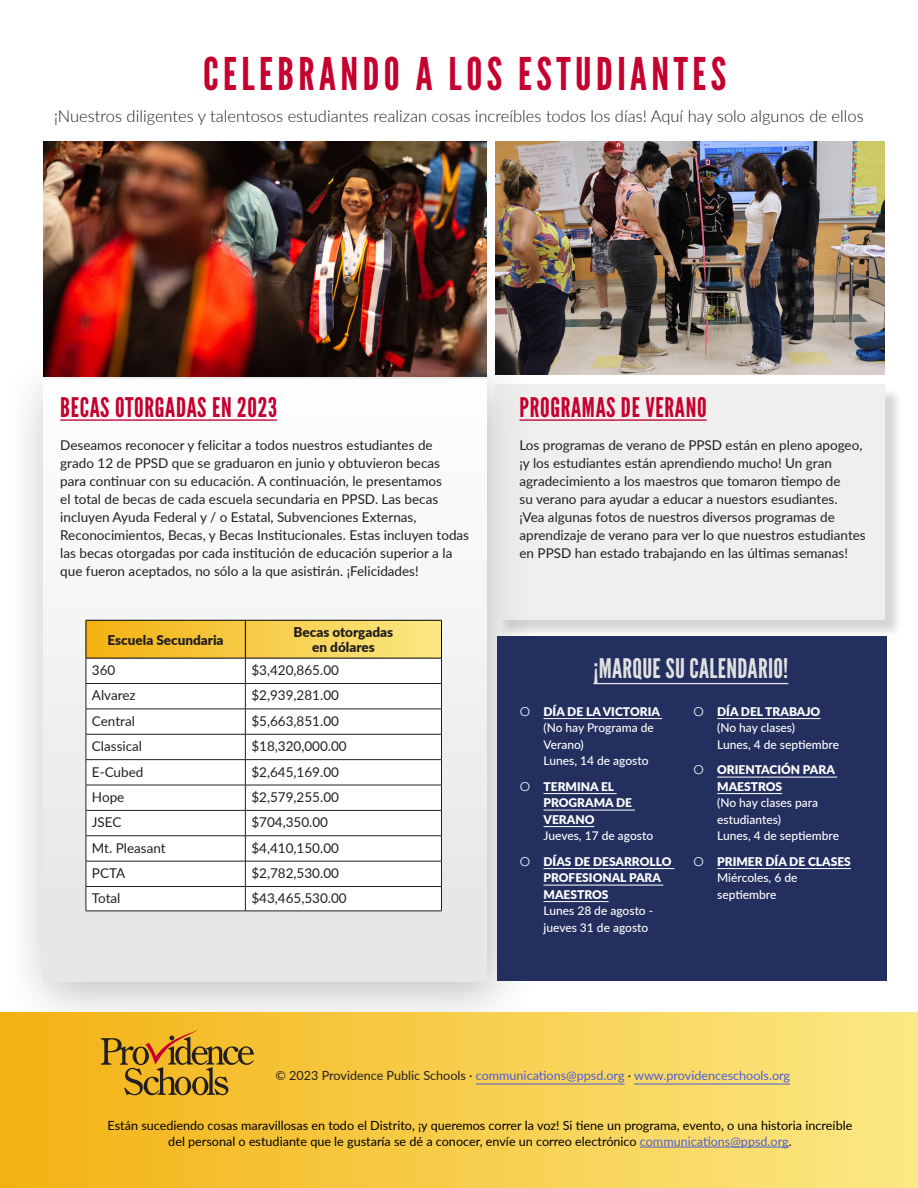
<style>
.page{position:relative;width:918px;height:1188px;background:#fff}
.page>*{position:absolute;margin:0;border:0;box-sizing:border-box;transform-origin:0 0}
.League_Gothic_32pt_B{font:45px "League Gothic";letter-spacing:.1em;color:#c5002e}
.Lato_Light_8pt_Black{font:27px "League Gothic";letter-spacing:.025em;color:#c5002e}
.t1{font:27px "League Gothic";letter-spacing:.01em;color:#e1e1e1}
.League_Gothic_32pt_B-2{font:300 16.5px "Lato";color:#231f20}
.Lato_Light_8pt_Black-2{font:13.5px/18px "Lato";color:#231f20}
.Lato_Light_8pt_Black-3{font:900 13.5px/15px "Lato";color:#231f20;text-align:center}
.League_Gothic_18pt_W{font:12.6px/15.8px "Lato";color:#000;text-align:center}
.Lato_Light_10pt_Whit{font:12.6px "Lato";color:#4f5cd6}
.t2{font:500 12px/16.5px "Lato";color:#fff}
.t3{font:900 12px/16.5px "Lato";color:#fff}
.s1{font-weight:900}
.s2{font-weight:500}
.s3{color:#231f20}
.s4{color:#4f5cd6}
</style>
<div class="page">
<div style="left:3px;top:343px;width:536px;height:695px;background:#231f20;opacity:.3"></div>
<div style="left:43px;top:380px;width:444px;height:601px;background:linear-gradient(to bottom,#fefefe,#e1e3e2)"></div>
<hr style="left:60px;top:419px;width:217px;height:2px;background:#c5002e">
<img style="left:43px;top:141px;width:444px;height:235px">
<hr style="left:245px;top:911px;width:197px;height:1px;background:#231f20">
<svg style="left:86px;top:620px;width:356px;height:291px"></svg>
<hr style="left:86px;top:911px;width:159px;height:1px;background:#231f20">
<div style="left:498px;top:387px;width:405px;height:252px;background:#231f20;opacity:.35"></div>
<div style="left:495px;top:385px;width:390px;height:235px;background:#efefef"></div>
<hr style="left:520px;top:419px;width:187px;height:2px;background:#c5002e">
<div style="left:0;top:1013px;width:918px;height:175px;background:linear-gradient(to right,#f3b112,#fbe985)"></div>
<svg style="left:101px;top:1030px;width:153px;height:65px;background:#c99826"></svg>
<hr style="left:476px;top:1084px;width:149px;height:1px;background:#4f5cd6">
<hr style="left:634px;top:1084px;width:156px;height:1px;background:#4f5cd6">
<hr style="left:640px;top:1147px;width:149px;height:1px;background:#4f5cd6">
<img style="left:495px;top:141px;width:390px;height:234px">
<div style="left:497px;top:636px;width:389px;height:345px;background:#232f5f"></div>
<hr style="left:544px;top:718px;width:118px;height:1px;background:#fff">
<hr style="left:544px;top:793px;width:73px;height:1px;background:#fff">
<hr style="left:544px;top:810px;width:91px;height:1px;background:#fff">
<hr style="left:544px;top:826px;width:50px;height:1px;background:#fff">
<hr style="left:544px;top:868px;width:130px;height:1px;background:#fff">
<hr style="left:544px;top:885px;width:119px;height:1px;background:#fff">
<hr style="left:544px;top:901px;width:65px;height:1px;background:#fff">
<hr style="left:717px;top:718px;width:103px;height:1px;background:#fff">
<hr style="left:717px;top:777px;width:120px;height:1px;background:#fff">
<hr style="left:717px;top:793px;width:65px;height:1px;background:#fff">
<hr style="left:717px;top:868px;width:134px;height:1px;background:#fff">
<hr style="left:593px;top:683px;width:195px;height:1px;background:#e1e1e1">
<p class="League_Gothic_32pt_B" style="left:203px;top:48px;width:525px">CELEBRANDO A LOS ESTUDIANTES</p>
<p class="League_Gothic_32pt_B-2" style="left:54px;top:104px;width:811px">¡Nuestros diligentes y talentosos estudiantes realizan cosas increíbles todos los días! Aquí hay solo algunos de ellos</p>
<p class="Lato_Light_8pt_Black" style="left:60px;top:391px;width:218px">BECAS OTORGADAS EN 2023</p>
<p class="Lato_Light_8pt_Black-2" style="left:60px;top:436px;width:410px">Deseamos reconocer y felicitar a todos nuestros estudiantes de grado 12 de PPSD que se graduaron en junio y obtuvieron becas para continuar con su educación. A continuación, le presentamos<br>el total de becas de cada escuela secundaria en PPSD. Las becas incluyen Ayuda Federal y / o Estatal, Subvenciones Externas, Reconocimientos, Becas, y Becas Institucionales. Estas incluyen todas las becas otorgadas por cada institución de educación superior a la que fueron aceptados, no sólo a la que asistirán. ¡Felicidades!</p>
<p class="Lato_Light_8pt_Black-3" style="left:108px;top:632px;width:117px">Escuela Secundaria</p>
<p class="Lato_Light_8pt_Black-3" style="left:294px;top:624px;width:101px">Becas otorgadas en dólares</p>
<p class="Lato_Light_8pt_Black-2" style="left:92px;top:661px;width:25px">360</p>
<p class="Lato_Light_8pt_Black-2" style="left:251px;top:661px;width:89px">$3,420,865.00</p>
<p class="Lato_Light_8pt_Black-2" style="left:92px;top:686px;width:45px">Alvarez</p>
<p class="Lato_Light_8pt_Black-2" style="left:251px;top:686px;width:89px">$2,939,281.00</p>
<p class="Lato_Light_8pt_Black-2" style="left:92px;top:711px;width:44px">Central</p>
<p class="Lato_Light_8pt_Black-2" style="left:251px;top:711px;width:89px">$5,663,851.00</p>
<p class="Lato_Light_8pt_Black-2" style="left:92px;top:737px;width:52px">Classical</p>
<p class="Lato_Light_8pt_Black-2" style="left:251px;top:737px;width:97px">$18,320,000.00</p>
<p class="Lato_Light_8pt_Black-2" style="left:92px;top:762px;width:53px">E-Cubed</p>
<p class="Lato_Light_8pt_Black-2" style="left:251px;top:762px;width:89px">$2,645,169.00</p>
<p class="Lato_Light_8pt_Black-2" style="left:92px;top:787px;width:34px">Hope</p>
<p class="Lato_Light_8pt_Black-2" style="left:251px;top:787px;width:89px">$2,579,255.00</p>
<p class="Lato_Light_8pt_Black-2" style="left:92px;top:813px;width:31px">JSEC</p>
<p class="Lato_Light_8pt_Black-2" style="left:251px;top:813px;width:78px">$704,350.00</p>
<p class="Lato_Light_8pt_Black-2" style="left:92px;top:838px;width:75px">Mt. Pleasant</p>
<p class="Lato_Light_8pt_Black-2" style="left:251px;top:838px;width:89px">$4,410,150.00</p>
<p class="Lato_Light_8pt_Black-2" style="left:92px;top:864px;width:35px">PCTA</p>
<p class="Lato_Light_8pt_Black-2" style="left:251px;top:864px;width:89px">$2,782,530.00</p>
<p class="Lato_Light_8pt_Black-2" style="left:92px;top:889px;width:30px">Total</p>
<p class="Lato_Light_8pt_Black-2" style="left:251px;top:889px;width:97px">$43,465,530.00</p>
<p class="Lato_Light_8pt_Black" style="left:520px;top:391px;width:189px">PROGRAMAS DE VERANO</p>
<p class="Lato_Light_8pt_Black-2" style="left:520px;top:436px;width:348px">Los programas de verano de PPSD están en pleno apogeo, ¡y los estudiantes están aprendiendo mucho! Un gran agradecimiento a los maestros que tomaron tiempo de<br>su verano para ayudar a educar a nuestors esudiantes. ¡Vea algunas fotos de nuestros diversos programas de aprendizaje de verano para ver lo que nuestros estudiantes en PPSD han estado trabajando en las últimas semanas!</p>
<p class="t1" style="left:593px;top:652px;width:196px">¡MARQUE SU CALENDARIO!</p>
<p class="t2" style="left:544px;top:702px;width:118px"><span class="s1">DÍA DE LA VICTORIA </span>(No hay Programa de<br>Verano)<br>Lunes, 14 de agosto</p>
<p class="t3" style="left:544px;top:777px;width:111px">TERMINA EL<br>PROGRAMA DE<br>VERANO<br><span class="s2">Jueves, 17 de agosto</span></p>
<p class="t3" style="left:544px;top:852px;width:130px">DÍAS DE DESARROLLO<br>PROFESIONAL PARA<br>MAESTROS<br><span class="s2">Lunes 28 de agosto - jueves 31 de agosto</span></p>
<p class="t2" style="left:717px;top:702px;width:123px"><span class="s1">DÍA DEL TRABAJO </span>(No hay clases)<br>Lunes, 4 de septiembre</p>
<p class="t2" style="left:717px;top:761px;width:123px"><span class="s1">ORIENTACIÓN PARA<br>MAESTROS<br></span>(No hay clases para estudiantes)<br>Lunes, 4 de septiembre</p>
<p class="t2" style="left:717px;top:852px;width:135px"><span class="s1">PRIMER DÍA DE CLASES<br></span>Miércoles, 6 de septiembre</p>
<p class="Lato_Light_10pt_Whit" style="left:276px;top:1066px;width:516px"><span class="s3">© 2023 Providence Public Schools ·</span> communications@ppsd.org <span class="s3">·</span> www.providenceschools.org</p>
<p class="League_Gothic_18pt_W" style="left:108px;top:1117px;width:746px">Están sucediendo cosas maravillosas en todo el Distrito, ¡y queremos correr la voz! Si tiene un programa, evento, o una historia increíble del personal o estudiante que le gustaría se dé a conocer, envíe un correo electrónico <span class="s4">communications@ppsd.org</span>.</p>
</div>
